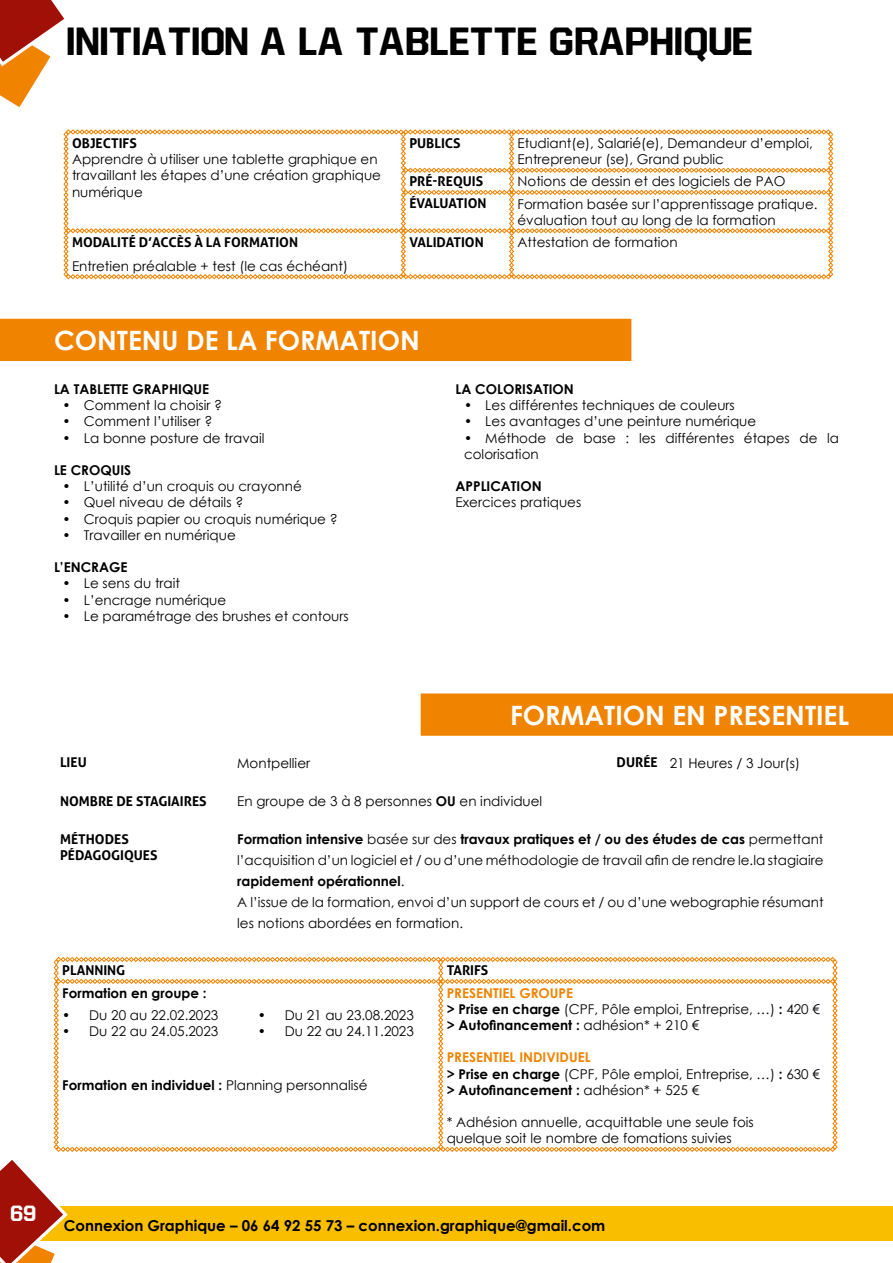
<style>
.page{position:relative;width:893px;height:1263px;background:#fff}
.page>*{position:absolute;margin:0;border:0;box-sizing:border-box;transform-origin:0 0}
.t1{font:37.5px "Allstar 4";color:#000}
.t2{font:700 26.55px "Century Gothic";color:#fff}
.t3{font:21px "Allstar 4";color:#fff}
.t4{font:700 15px "Century Gothic";color:#000}
.t5{font:13.5px/16.2px "Century Gothic";color:#000}
.t6{font:700 13.5px/16.2px "Aller";color:#000}
.t7{font:700 13.5px "Century Gothic";color:#000}
.s1{font-family:"Aller";font-weight:700}
.s2{font-weight:700}
.s3{font-weight:700;color:#f08300}
.s4{font-weight:400}
</style>
<div class="page">
<div style="left:0;top:1206px;width:893px;height:34px;background:#f9be00"></div>
<svg style="left:0;top:0;width:64px;height:107px"></svg>
<div style="left:0;top:318px;width:632px;height:43px;background:#f08300"></div>
<svg style="left:64px;top:129px;width:769px;height:150px"></svg>
<div style="left:420px;top:693px;width:473px;height:43px;background:#f08300"></div>
<svg style="left:0;top:957px;width:837px;height:306px"></svg>
<h1 class="t1" style="left:68px;top:23px;width:688px">INITIATION A LA TABLETTE GRAPHIQUE</h1>
<p class="t6" style="left:72px;top:135px;width:66px">OBJECTIFS</p>
<p class="t5" style="left:72px;top:151px;width:310px">Apprendre à utiliser une tablette graphique en travaillant les étapes d’une création graphique numérique</p>
<p class="t6" style="left:72px;top:234px;width:228px">MODALITÉ D’ACCÈS À LA FORMATION</p>
<p class="t5" style="left:72px;top:257px;width:278px">Entretien préalable + test (le cas échéant)</p>
<p class="t6" style="left:409px;top:135px;width:53px">PUBLICS</p>
<p class="t5" style="left:517px;top:135px;width:297px">Etudiant(e), Salarié(e), Demandeur d’emploi,<br>Entrepreneur (se), Grand public</p>
<p class="t6" style="left:409px;top:173px;width:75px">PRÉ-REQUIS</p>
<p class="t5" style="left:517px;top:173px;width:269px">Notions de dessin et des logiciels de PAO</p>
<p class="t6" style="left:409px;top:195px;width:79px">ÉVALUATION</p>
<p class="t5" style="left:517px;top:195px;width:302px">Formation basée sur l’apprentissage pratique. évaluation tout au long de la formation</p>
<p class="t6" style="left:409px;top:234px;width:76px">VALIDATION</p>
<p class="t5" style="left:517px;top:234px;width:162px">Attestation de formation</p>
<h2 class="t2" style="left:54px;top:320px;width:367px">CONTENU DE LA FORMATION</h2>
<p class="t7" style="left:54px;top:379px;width:156px">LA TABLETTE GRAPHIQUE</p>
<p class="t5" style="left:63px;top:397px;width:161px">• Comment la choisir ?</p>
<p class="t5" style="left:63px;top:413px;width:151px">• Comment l’utiliser ?</p>
<p class="t5" style="left:63px;top:429px;width:203px">• La bonne posture de travail</p>
<p class="t7" style="left:54px;top:460px;width:79px">LE CROQUIS</p>
<p class="t5" style="left:63px;top:478px;width:241px">• L’utilité d’un croquis ou crayonné</p>
<p class="t5" style="left:63px;top:494px;width:182px">• Quel niveau de détails ?</p>
<p class="t5" style="left:63px;top:510px;width:277px">• Croquis papier ou croquis numérique ?</p>
<p class="t5" style="left:63px;top:527px;width:175px">• Travailler en numérique</p>
<p class="t7" style="left:54px;top:557px;width:75px">L’ENCRAGE</p>
<p class="t5" style="left:63px;top:575px;width:119px">• Le sens du trait</p>
<p class="t5" style="left:63px;top:591px;width:165px">• L’encrage numérique</p>
<p class="t5" style="left:63px;top:608px;width:288px">• Le paramétrage des brushes et contours</p>
<p class="t7" style="left:456px;top:379px;width:120px">LA COLORISATION</p>
<p class="t5" style="left:464px;top:397px;width:272px">• Les différentes techniques de couleurs</p>
<p class="t5" style="left:464px;top:413px;width:294px">• Les avantages d’une peinture numérique</p>
<p class="t5" style="left:464px;top:429px;width:376px">• Méthode de base : les différentes étapes de la colorisation</p>
<p class="t7" style="left:456px;top:476px;width:88px">APPLICATION</p>
<p class="t5" style="left:456px;top:494px;width:127px">Exercices pratiques</p>
<h3 class="t3" style="left:11px;top:1204px;width:27px">69</h3>
<h2 class="t2" style="left:510px;top:695px;width:341px">FORMATION EN PRESENTIEL</h2>
<p class="t6" style="left:60px;top:754px;width:28px">LIEU</p>
<p class="t5" style="left:237px;top:754px;width:74px">Montpellier</p>
<p class="t5" style="left:617px;top:754px;width:185px"><span class="s1">DURÉE</span> 21 Heures / 3 Jour(s)</p>
<p class="t6" style="left:60px;top:793px;width:148px">NOMBRE DE STAGIAIRES</p>
<p class="t5" style="left:237px;top:793px;width:307px">En groupe de 3 à 8 personnes <span class="s2">OU</span> en individuel</p>
<p class="t6" style="left:60px;top:831px;width:99px">MÉTHODES<br>PÉDAGOGIQUES</p>
<p class="t5" style="left:237px;top:828px;width:588px;line-height:21px"><span class="s2">Formation intensive</span> basée sur des <span class="s2">travaux pratiques et / ou des études de cas</span> permettant l’acquisition d’un logiciel et / ou d’une méthodologie de travail afin de rendre le.la stagiaire <span class="s2">rapidement opérationnel</span>.<br>A l’issue de la formation, envoi d’un support de cours et / ou d’une webographie résumant les notions abordées en formation.</p>
<p class="t6" style="left:62px;top:962px;width:65px">PLANNING</p>
<p class="t6" style="left:447px;top:962px;width:43px">TARIFS</p>
<p class="t7" style="left:62px;top:982px;width:146px">Formation en groupe :</p>
<p class="t5" style="left:447px;top:984px;width:375px"><span class="s3">PRESENTIEL GROUPE<br></span><span class="s2">&gt; Prise en charge</span> (CPF, Pôle emploi, Entreprise, …) <span class="s2">:</span> 420 € <span class="s2">&gt; Autofinancement :</span> adhésion* + 210 €</p>
<p class="t5" style="left:447px;top:1049px;width:375px"><span class="s3">PRESENTIEL INDIVIDUEL<br></span><span class="s2">&gt; Prise en charge</span> (CPF, Pôle emploi, Entreprise, …) <span class="s2">:</span> 630 € <span class="s2">&gt; Autofinancement :</span> adhésion* + 525 €</p>
<p class="t5" style="left:447px;top:1114px;width:309px">* Adhésion annuelle, acquittable une seule fois quelque soit le nombre de fomations suivies</p>
<p class="t5" style="left:62px;top:1006px;width:158px">• Du 20 au 22.02.2023</p>
<p class="t5" style="left:62px;top:1023px;width:158px">• Du 22 au 24.05.2023</p>
<p class="t5" style="left:258px;top:1006px;width:158px">• Du 21 au 23.08.2023</p>
<p class="t5" style="left:258px;top:1023px;width:158px">• Du 22 au 24.11.2023</p>
<p class="t7" style="left:62px;top:1075px;width:307px">Formation en individuel : <span class="s4">Planning personnalisé</span></p>
<p class="t4" style="left:64px;top:1214px;width:543px">Connexion Graphique – 06 64 92 55 73 – connexion.graphique@gmail.com</p>
</div>
